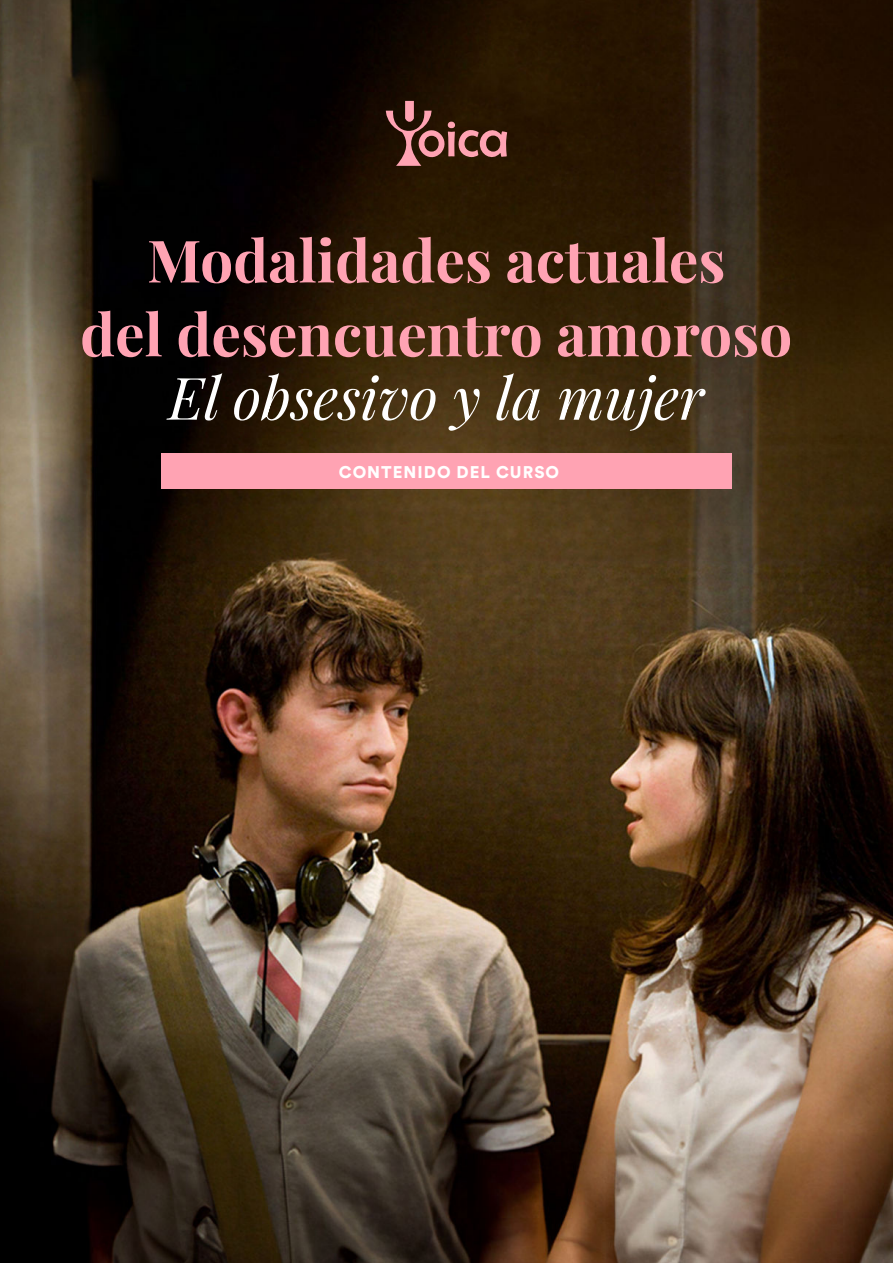
<style>
.page{position:relative;width:893px;height:1263px;background:#fff}
.page>*{position:absolute;margin:0;border:0;box-sizing:border-box;transform-origin:0 0}
.t1{font:58.5px/73.8px "Playfair Display";color:#ffa3b3;text-align:center}
.t2{font:italic 58.5px "Playfair Display";color:#fff}
.t3{font:900 16.8px "Circular Std";letter-spacing:.06em;color:#fff}
</style>
<div class="page">
<img style="left:0;top:0;width:893px;height:1263px">
<svg style="left:386px;top:101px;width:121px;height:65px"></svg>
<div style="left:161px;top:453px;width:571px;height:36px;background:#ffa3b3"></div>
<p class="t1" style="left:80px;top:225px;width:714px">Modalidades actuales<br>del desencuentro amoroso</p>
<p class="t2" style="left:168px;top:373px;width:537px">El obsesivo y la mujer</p>
<p class="t3" style="left:339px;top:462px;width:222px">CONTENIDO DEL CURSO</p>
</div>
